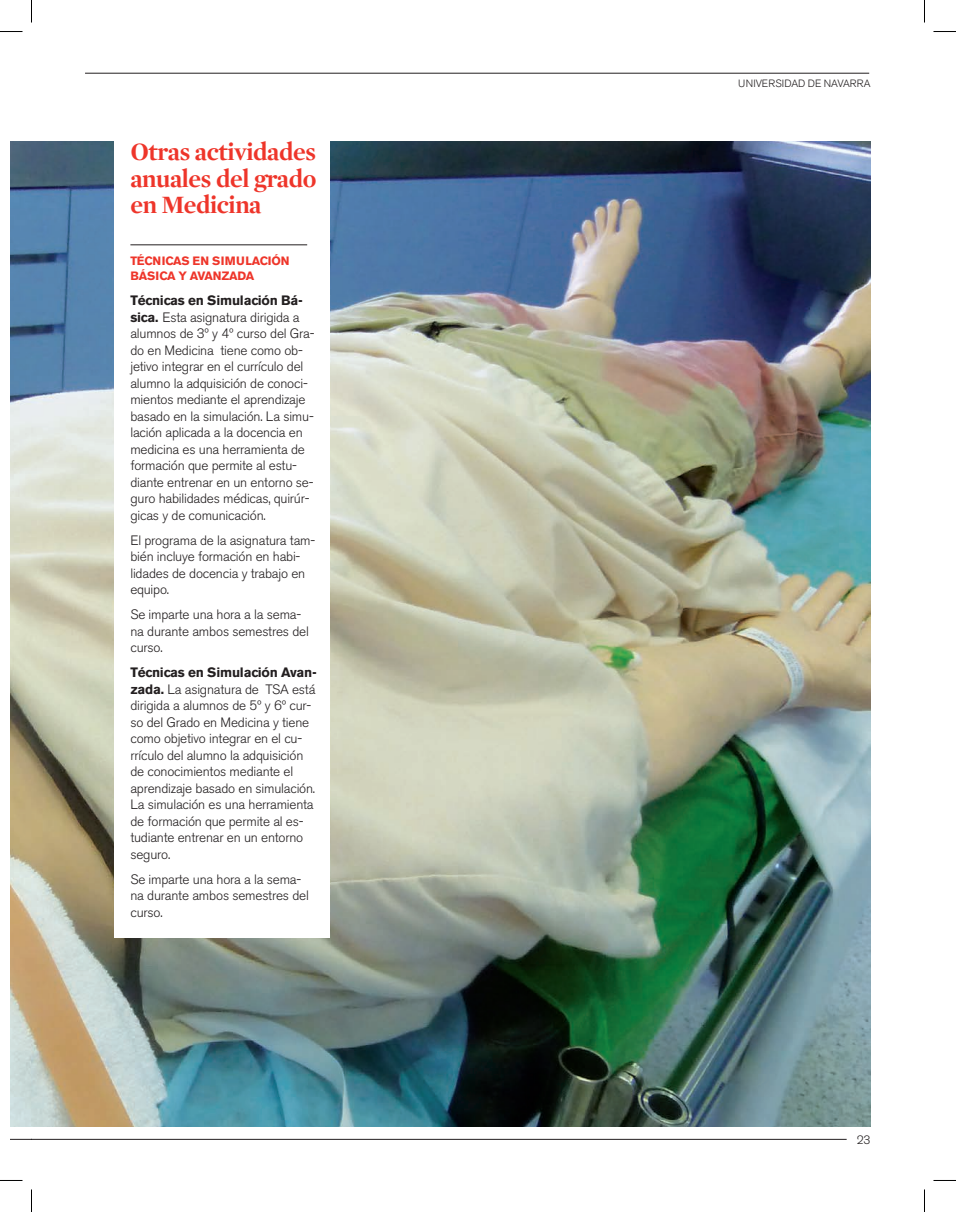
<style>
.page{position:relative;width:956px;height:1212px;background:#fff}
.page>*{position:absolute;margin:0;border:0;box-sizing:border-box;transform-origin:0 0}
.t1{font:700 25.5px/26.5px "Mercury Display";letter-spacing:-.015em;color:#ee352a;text-align:justify}
.t2{font:300 13.5px/16.5px "Akzidenz Grotesk BE";letter-spacing:-.015em;color:#231f20}
.t3{font:700 12px/15px "Akzidenz Grotesk BE";letter-spacing:-.015em;color:#ee352a}
.t4{font:300 12px "Akzidenz Grotesk BE";color:#231f20}
.t5{font:300 10.5px "Akzidenz Grotesk BE";letter-spacing:.005em;color:#231f20}
.s1{font-weight:700}
</style>
<div class="page">
<svg style="left:10px;top:1138px;width:22px;height:1px"></svg>
<hr style="left:32px;top:1138px;width:815px;height:1px;background:#231f20">
<hr style="left:85px;top:73px;width:784px;height:1px;background:#231f20">
<img style="left:10px;top:141px;width:860px;height:985px">
<div style="left:115px;top:132px;width:215px;height:805px;background:#fff"></div>
<hr style="left:130px;top:244px;width:177px;height:1px;background:#231f20">
<svg style="left:0;top:31px;width:22px;height:1px"></svg>
<svg style="left:933px;top:31px;width:23px;height:1px"></svg>
<svg style="left:31px;top:0;width:1px;height:22px"></svg>
<svg style="left:31px;top:1189px;width:1px;height:22px"></svg>
<svg style="left:924px;top:0;width:1px;height:22px"></svg>
<svg style="left:924px;top:1189px;width:1px;height:22px"></svg>
<h1 class="t1" style="left:130px;top:138px;width:188px">Otras actividades anuales del grado en Medicina</h1>
<p class="t3" style="left:130px;top:253px;width:161px">TÉCNICAS EN SIMULACIÓN<br>BÁSICA Y AVANZADA</p>
<p class="t2" style="left:130px;top:292px;width:186px"><span class="s1">Técnicas en Simulación Bá&shy;sica.</span> Esta asignatura dirigida a alumnos de 3º y 4º curso del Gra&shy;do en Medicina tiene como ob&shy;jetivo integrar en el currículo del alumno la adquisición de conoci&shy;mientos mediante el aprendizaje basado en la simulación. La simu&shy;lación aplicada a la docencia en medicina es una herramienta de formación que permite al estu&shy;diante entrenar en un entorno se&shy;guro habilidades médicas, quirúr&shy;gicas y de comunicación.</p>
<p class="t2" style="left:130px;top:532px;width:186px">El programa de la asignatura tam&shy;bién incluye formación en habi&shy;lidades de docencia y trabajo en equipo.</p>
<p class="t2" style="left:130px;top:606px;width:180px">Se imparte una hora a la sema&shy;na durante ambos semestres del curso.</p>
<p class="t2" style="left:130px;top:664px;width:188px"><span class="s1">Técnicas en Simulación Avan&shy;zada.</span> La asignatura de TSA está dirigida a alumnos de 5º y 6º cur&shy;so del Grado en Medicina y tiene como objetivo integrar en el cu&shy;rrículo del alumno la adquisición de conocimientos mediante el aprendizaje basado en simulación.<br>La simulación es una herramienta de formación que permite al es&shy;tudiante entrenar en un entorno seguro.</p>
<p class="t2" style="left:130px;top:871px;width:180px">Se imparte una hora a la sema&shy;na durante ambos semestres del curso.</p>
<p class="t5" style="left:738px;top:77px;width:134px">UNIVERSIDAD DE NAVARRA</p>
<p class="t4" style="left:857px;top:1132px;width:15px">23</p>
</div>
